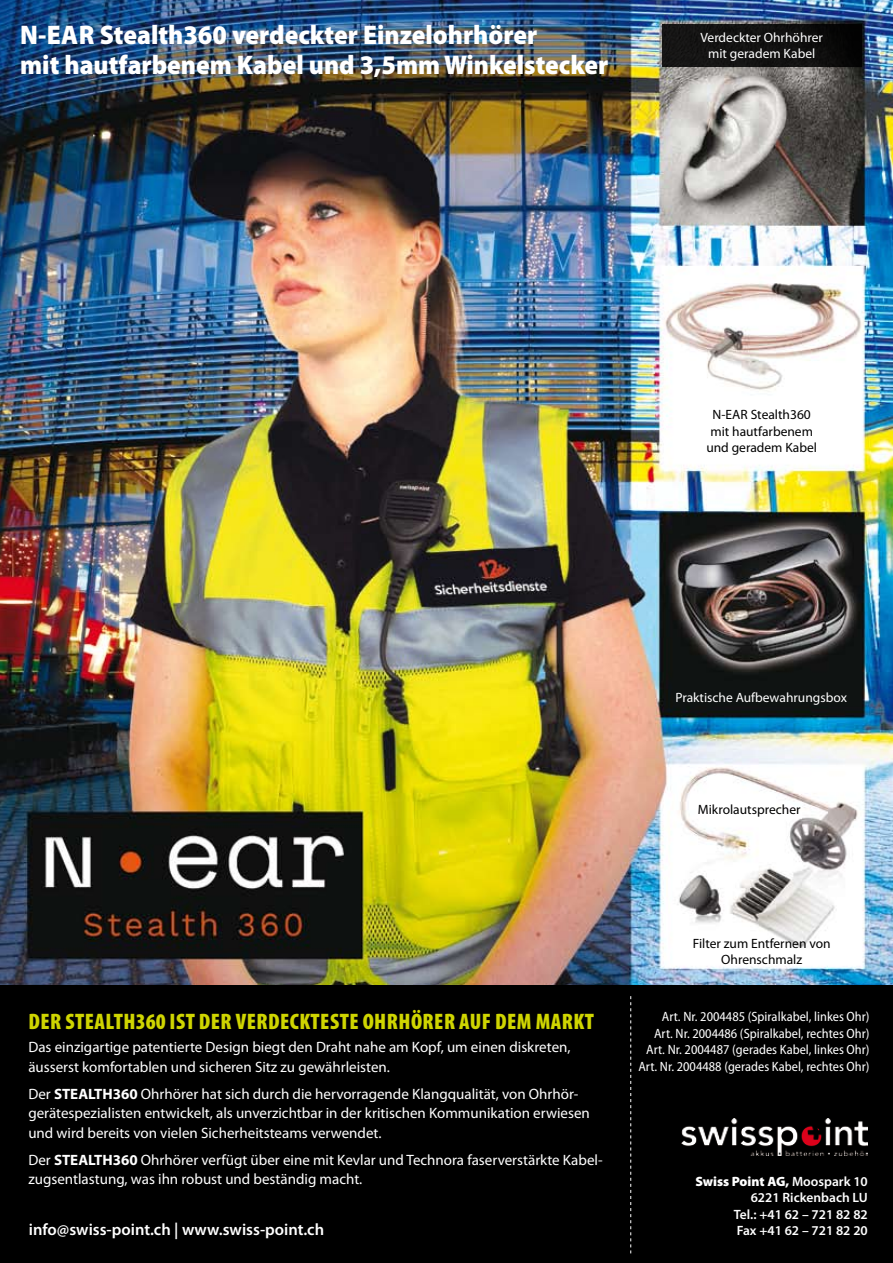
<style>
.page{position:relative;width:893px;height:1263px;background:#fff}
.page>*{position:absolute;margin:0;border:0;box-sizing:border-box;transform-origin:0 0}
.t1{font:900 27px/30px "Myriad Pro";color:#fff;scale:.94 1}
.t2{font:900 condensed 22.5px "Myriad Pro";letter-spacing:.02em;color:#cfd500}
.t3{font:600 16.5px "Myriad Pro";color:#fff}
.t4{font:15px/19.5px "Myriad Pro";color:#fff}
.t5{font:semi-condensed 13.5px/16.5px "Myriad Pro";color:#fff;text-align:right}
.t6{font:13.5px/16.5px "Myriad Pro";color:#000;text-align:center}
.t7{font:600 13.5px/16.5px "Myriad Pro";color:#fff;text-align:right}
.t8{font:13.5px/16.5px "Myriad Pro";color:#fff;text-align:center}
.s1{font-weight:700}
.s2{font-weight:900}
</style>
<div class="page">
<img style="left:0;top:0;width:893px;height:985px">
<div style="left:0;top:985px;width:893px;height:278px;background:#000"></div>
<svg style="left:630px;top:996px;width:1px;height:257px"></svg>
<img style="left:682px;top:1118px;width:185px;height:38px">
<div style="left:662px;top:24px;width:200px;height:43px;background:linear-gradient(to right,#191817,#080807)"></div>
<h1 class="t1" style="left:20px;top:18px;width:627px">N-ear Stealth360 verdeckter Einzelohrhörer<br>mit hautfarbenem Kabel und 3,5mm Winkelstecker</h1>
<p class="t8" style="left:700px;top:29px;width:124px">Verdeckter Ohrhöhrer mit geradem Kabel</p>
<p class="t6" style="left:706px;top:406px;width:112px">N-EAR Stealth360 mit hautfarbenem und geradem Kabel</p>
<p class="t8" style="left:675px;top:689px;width:173px">Praktische Aufbewahrungsbox</p>
<p class="t6" style="left:698px;top:801px;width:104px">Mikrolautsprecher</p>
<h2 class="t2" style="left:29px;top:1007px;width:566px">DER STEALTH360 IST DER VERDECKTESTE OHRHÖRER AUF DEM MARKT</h2>
<p class="t4" style="left:28px;top:1037px;width:544px">Das einzigartige patentierte Design biegt den Draht nahe am Kopf, um einen diskreten, äusserst komfortablen und sicheren Sitz zu gewährleisten.</p>
<p class="t4" style="left:28px;top:1084px;width:563px">Der <span class="s1">STEALTH360</span> Ohrhörer hat sich durch die hervorragende Klangqualität, von Ohrhör&shy;gerätespezialisten entwickelt, als unverzichtbar in der kritischen Kommunikation erwiesen und wird bereits von vielen Sicherheitsteams verwendet.</p>
<p class="t4" style="left:28px;top:1150px;width:576px">Der <span class="s1">STEALTH360</span> Ohrhörer verfügt über eine mit Kevlar und Technora faserverstärkte Kabel&shy;zugsentlastung, was ihn robust und beständig macht.</p>
<p class="t3" style="left:29px;top:1219px;width:297px">info@swiss-point.ch | www.swiss-point.ch</p>
<p class="t6" style="left:693px;top:935px;width:139px">Filter zum Entfernen von<br>Ohrenschmalz</p>
<p class="t5" style="left:638px;top:1008px;width:233px">Art. Nr. 2004485 (Spiralkabel, linkes Ohr)<br>Art. Nr. 2004486 (Spiralkabel, rechtes Ohr)<br>Art. Nr. 2004487 (gerades Kabel, linkes Ohr)<br>Art. Nr. 2004488 (gerades Kabel, rechtes Ohr)</p>
<p class="t7" style="left:695px;top:1172px;width:174px"><span class="s2">Swiss Point AG,</span> Moospark 10<br>6221 Rickenbach LU<br>Tel.: +41 62 – 721 82 82<br>Fax +41 62 – 721 82 20</p>
</div>
